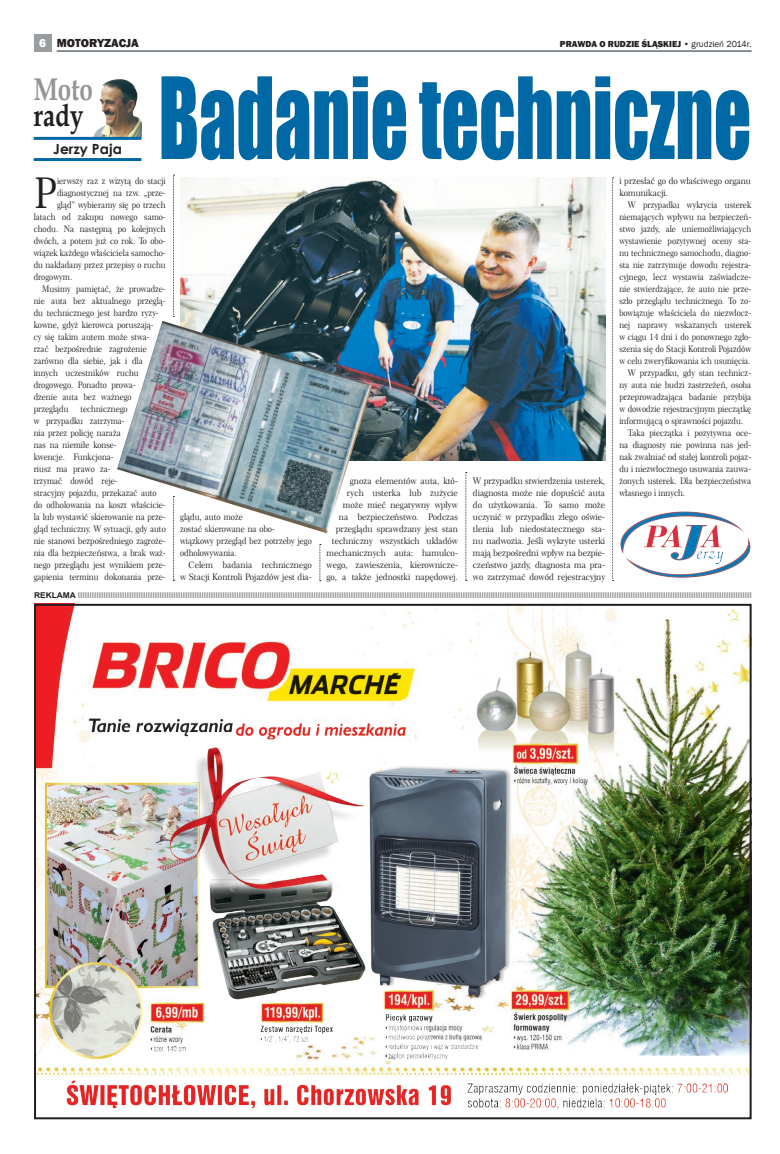
<style>
.page{position:relative;width:780px;height:1154px;background:#fff}
.page>*{position:absolute;margin:0;border:0;box-sizing:border-box;transform-origin:0 0}
.t1{font:104.5px "Impact";color:#0068a5;scale:.7 1}
.t2{font:42.5px "Century 751 No 2 EU";color:#231f20;scale:.9 1}
.t3{font:700 31.3px "Book Antiqua";color:#939598;scale:.77 1}
.t4{font:700 31.3px "Book Antiqua";color:#231f20;scale:.77 1}
.t5{font:700 14px "Century Gothic";color:#231f20}
.t6{font:800 12px "Franklin Gothic";color:#231f20}
.t7{font:9px/12px "Century 751 No 2 EU";color:#231f20;scale:.9 1}
.t8{font:9px/12px "Century 751 No 2 EU";color:#231f20;text-align:right;scale:.95 1}
.t9{font:9px "Century 751 No 2 EU";color:#231f20;scale:.89 1}
.t10{font:800 9px "Franklin Gothic";color:#231f20}
.t11{font:700 8px "Arial";color:#939598;scale:1.05 1}
.s1{color:#fff}
.s2{font-weight:400}
.s3{color:#231f20}
</style>
<div class="page">
<div style="left:34px;top:34px;width:17px;height:17px;background:#9a9da0"></div>
<hr style="left:57px;top:51px;width:694px;height:1px;background:#15242e">
<img style="left:37px;top:607px;width:711px;height:502px">
<img style="left:88px;top:79px;width:53px;height:58px">
<hr style="left:34px;top:158px;width:107px;height:3px;background:#0068a5">
<hr style="left:34px;top:137px;width:107px;height:3px;background:#0068a5">
<img style="left:620px;top:511px;width:125px;height:50px">
<img style="left:180px;top:178px;width:425px;height:283px">
<img style="left:117px;top:321px;width:255px;height:212px">
<svg style="left:173px;top:175px;width:1px;height:142px"></svg>
<svg style="left:612px;top:178px;width:1px;height:403px"></svg>
<svg style="left:465px;top:472px;width:2px;height:109px"></svg>
<svg style="left:173px;top:496px;width:1px;height:85px"></svg>
<svg style="left:319px;top:544px;width:2px;height:37px"></svg>
<h3 class="t6" style="left:39px;top:35px;width:101px"><span class="s1">6</span> MOTORYZACJA</h3>
<p class="t10" style="left:560px;top:38px;width:193px">PRAWDA O RUDZIE ŚLĄSKIEJ <span class="s2">• grudzień 2014r.</span></p>
<h1 class="t1" style="left:158px;top:37px;width:848px">Badanie techniczne</h1>
<h2 class="t2" style="left:34px;top:167px;width:27px">P</h2>
<p class="t7" style="left:57px;top:175px;width:122px">ierwszy raz z wizytą do stacji</p>
<h3 class="t3" style="left:34px;top:68px;width:78px">Moto</h3>
<h3 class="t4" style="left:34px;top:94px;width:66px">rady</h3>
<h3 class="t5" style="left:53px;top:138px;width:70px">Jerzy Paja</h3>
<p class="t8" style="left:619px;top:175px;width:140px;text-align:left">i przesłać go do właściwego organu komunikacji.</p>
<p class="t9" style="left:628px;top:200px;width:140px">W przypadku wykrycia usterek</p>
<p class="t9" style="left:619px;top:212px;width:149px">niemających wpływu na bezpieczeń-</p>
<p class="t9" style="left:619px;top:224px;width:149px">stwo jazdy, ale uniemożliwiających</p>
<p class="t9" style="left:619px;top:236px;width:149px">wystawienie pozytywnej oceny sta-</p>
<p class="t9" style="left:619px;top:248px;width:149px">nu technicznego samochodu, diagno-</p>
<p class="t9" style="left:619px;top:260px;width:149px">sta nie zatrzymuje dowodu rejestra-</p>
<p class="t9" style="left:619px;top:272px;width:149px">cyjnego, lecz wystawia zaświadcze-</p>
<p class="t9" style="left:619px;top:284px;width:149px">nie stwierdzające, że auto nie prze-</p>
<p class="t9" style="left:619px;top:296px;width:149px">szło przeglądu technicznego. To zo-</p>
<p class="t9" style="left:619px;top:308px;width:149px">bowiązuje właściciela do niezwłocz-</p>
<p class="t9" style="left:619px;top:320px;width:149px">nej naprawy wskazanych usterek</p>
<p class="t9" style="left:619px;top:332px;width:149px">w ciągu 14 dni i do ponownego zgło-</p>
<p class="t9" style="left:619px;top:344px;width:149px">szenia się do Stacji Kontroli Pojazdów</p>
<p class="t9" style="left:619px;top:356px;width:149px">w celu zweryfikowania ich usunięcia.</p>
<p class="t7" style="left:628px;top:367px;width:138px">W przypadku, gdy stan technicz-</p>
<p class="t7" style="left:619px;top:379px;width:148px">ny auta nie budzi zastrzeżeń, osoba</p>
<p class="t7" style="left:619px;top:391px;width:148px">przeprowadzająca badanie przybija</p>
<p class="t7" style="left:619px;top:403px;width:148px">w dowodzie rejestracyjnym pieczątkę</p>
<p class="t7" style="left:619px;top:415px;width:139px">informującą o sprawności pojazdu.</p>
<p class="t7" style="left:628px;top:427px;width:138px">Taka pieczątka i pozytywna oce-</p>
<p class="t7" style="left:619px;top:439px;width:148px">na diagnosty nie powinna nas jed-</p>
<p class="t7" style="left:619px;top:451px;width:148px">nak zwalniać od stałej kontroli pojaz-</p>
<p class="t7" style="left:619px;top:463px;width:148px">du i niezwłocznego usuwania zauwa-</p>
<p class="t7" style="left:619px;top:475px;width:148px">żonych usterek. Dla bezpieczeństwa</p>
<p class="t7" style="left:619px;top:487px;width:75px">własnego i innych.</p>
<p class="t7" style="left:57px;top:187px;width:122px">diagnostycznej na tzw. „prze-</p>
<p class="t7" style="left:57px;top:199px;width:122px">gląd” wybieramy się po trzech</p>
<p class="t7" style="left:34px;top:211px;width:148px">latach od zakupu nowego samo-</p>
<p class="t7" style="left:34px;top:223px;width:148px">chodu. Na następną po kolejnych</p>
<p class="t7" style="left:34px;top:235px;width:148px">dwóch, a potem już co rok. To obo-</p>
<p class="t7" style="left:34px;top:247px;width:148px">wiązek każdego właściciela samocho-</p>
<p class="t7" style="left:34px;top:259px;width:148px">du nakładany przez przepisy o ruchu</p>
<p class="t7" style="left:34px;top:271px;width:44px">drogowym.</p>
<p class="t7" style="left:42px;top:283px;width:139px">Musimy pamiętać, że prowadze-</p>
<p class="t7" style="left:34px;top:295px;width:148px">nie auta bez aktualnego przeglą-</p>
<p class="t7" style="left:34px;top:307px;width:140px">du technicznego jest bardzo ryzy-</p>
<p class="t7" style="left:34px;top:319px;width:135px">kowne, gdyż kierowca poruszają-</p>
<p class="t7" style="left:34px;top:331px;width:130px">cy się takim autem może stwa-</p>
<p class="t7" style="left:34px;top:343px;width:127px">rzać bezpośrednie zagrożenie</p>
<p class="t7" style="left:34px;top:355px;width:123px">zarówno dla siebie, jak i dla</p>
<p class="t7" style="left:34px;top:367px;width:118px">innych uczestników ruchu</p>
<p class="t7" style="left:34px;top:379px;width:115px">drogowego. Ponadto prowa-</p>
<p class="t7" style="left:34px;top:391px;width:110px">dzenie auta bez ważnego</p>
<p class="t7" style="left:34px;top:403px;width:40px">przeglądu</p>
<p class="t7" style="left:34px;top:403px;width:148px;text-indent:47px">technicznego<br>w przypadku zatrzyma-<br>nia przez policję naraża<br>nas na niemiłe konse-<br>kwencje. Funkcjona-<br>riusz ma prawo za-<br>trzymać dowód reje-<br>stracyjny pojazdu, przekazać auto do odholowania na koszt właścicie&shy;la lub wystawić skierowanie na prze&shy;gląd techniczny. W sytuacji, gdy auto nie stanowi bezpośredniego zagroże&shy;nia dla bezpieczeństwa, a brak waż&shy;nego przeglądu jest wynikiem prze&shy;gapienia terminu dokonania prze-</p>
<p class="t8" style="left:326px;top:475px;width:140px">gnoza elementów auta, któ-<br>rych usterka lub zużycie może mieć negatywny wpływ<br>na bezpieczeństwo. Podczas przeglądu sprawdzany jest stan techniczny wszystkich układów mechanicznych auta: hamulco&shy;wego, zawieszenia, kierownicze&shy;go, a także jednostki napędowej.</p>
<p class="t8" style="left:473px;top:475px;width:141px;text-align:justify">W przypadku stwierdzenia usterek, diagnosta może nie dopuścić auta do użytkowania. To samo może uczynić w przypadku złego oświe&shy;tlenia lub niedostatecznego sta&shy;nu nadwozia. Jeśli wykryte usterki mają bezpośredni wpływ na bezpie&shy;czeństwo jazdy, diagnosta ma pra&shy;wo zatrzymać dowód rejestracyjny</p>
<p class="t7" style="left:180px;top:511px;width:148px">glądu, auto może<br>zostać skierowane na obo-<br>wiązkowy przegląd bez potrzeby jego odholowywania.</p>
<p class="t8" style="left:180px;top:559px;width:140px">Celem badania technicznego<br>w Stacji Kontroli Pojazdów jest dia-</p>
<p class="t11" style="left:34px;top:590px;width:685px"><span class="s3">REKLAMA</span> IIIIIIIIIIIIIIIIIIIIIIIIIIIIIIIIIIIIIIIIIIIIIIIIIIIIIIIIIIIIIIIIIIIIIIIIIIIIIIIIIIIIIIIIIIIIIIIIIIIIIIIIIIIIIIIIIIIIIIIIIIIIIIIIIIIIIIIIIIIIIIIIIIIIIIIIIIIIIIIIIIIIIIIIIIIIIIIIIIIIIIIIIIIIIIIIIIIIIIIIIIIIIIIIIIIIIIIIIIIIIIIIIIIIIIIIIIIIIIIIIIIIIIIIIIIIIIIIIIIIIIIIIIIIIIIIIIIIIIIIIIIIIIIII</p>
</div>
